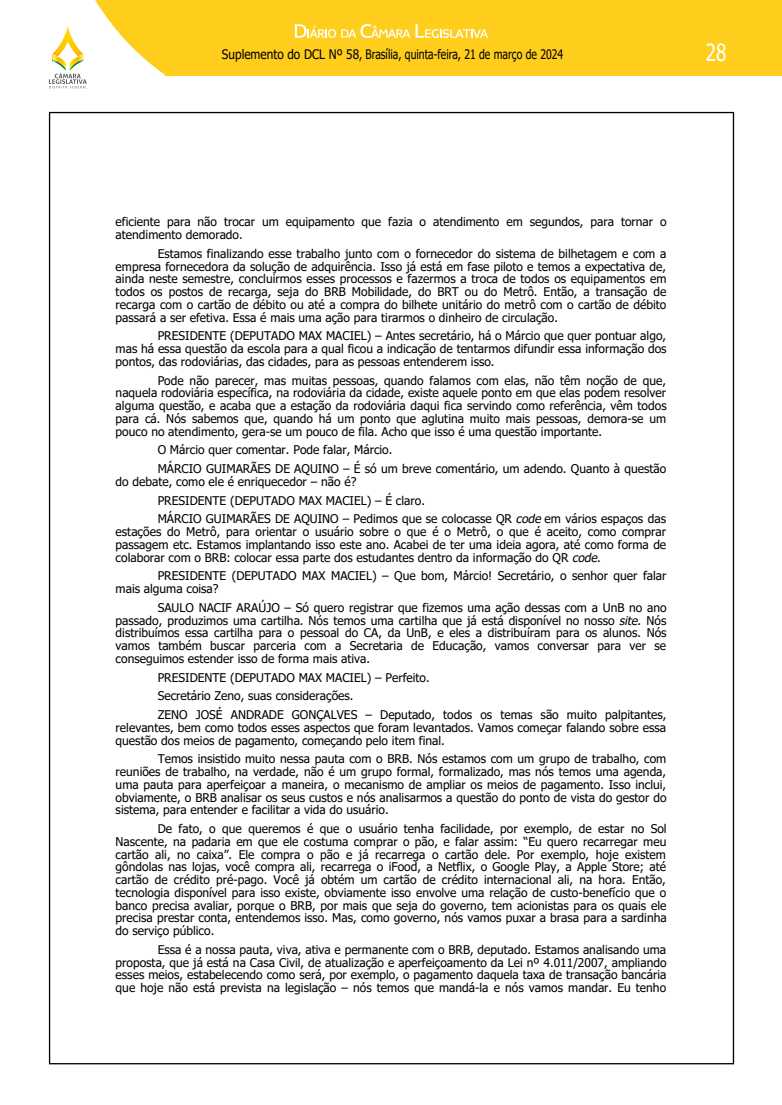
<style>
.page{position:relative;width:782px;height:1105px;background:#fff}
.page>*{position:absolute;margin:0;border:0;box-sizing:border-box;transform-origin:0 0}
.t1{font:23.6px "Tahoma";color:#fff;scale:.8 1}
.t2{font:13.1px "Tahoma";color:#000;scale:.9 1}
.t3{font:12px/12.7px "Tahoma";color:#000;text-align:justify}
.s1{font-style:italic}
</style>
<div class="page">
<div style="left:0;top:0;width:781px;height:75px;background:#ffcd1b"></div>
<svg style="left:0;top:0;width:165px;height:89px"></svg>
<svg style="left:295px;top:24px;width:193px;height:14px"></svg>
<p class="t2" style="left:222px;top:46px;width:380px">Suplemento do DCL Nº 58, Brasília, quinta-feira, 21 de março de 2024</p>
<h1 class="t1" style="left:705px;top:36px;width:27px">28</h1>
<p class="t3" style="left:116px;top:216px;width:552px">eficiente para não trocar um equipamento que fazia o atendimento em segundos, para tornar o atendimento demorado.</p>
<p class="t3" style="left:116px;top:248px;width:552px;text-indent:42px">Estamos finalizando esse trabalho junto com o fornecedor do sistema de bilhetagem e com a empresa fornecedora da solução de adquirência. Isso já está em fase piloto e temos a expectativa de, ainda neste semestre, concluirmos esses processos e fazermos a troca de todos os equipamentos em todos os postos de recarga, seja do BRB Mobilidade, do BRT ou do Metrô. Então, a transação de recarga com o cartão de débito ou até a compra do bilhete unitário do metrô com o cartão de débito passará a ser efetiva. Essa é mais uma ação para tirarmos o dinheiro de circulação.</p>
<p class="t3" style="left:116px;top:330px;width:552px;text-indent:42px">PRESIDENTE (DEPUTADO MAX MACIEL) – Antes secretário, há o Márcio que quer pontuar algo, mas há essa questão da escola para a qual ficou a indicação de tentarmos difundir essa informação dos pontos, das rodoviárias, das cidades, para as pessoas entenderem isso.</p>
<p class="t3" style="left:116px;top:375px;width:552px;text-indent:42px">Pode não parecer, mas muitas pessoas, quando falamos com elas, não têm noção de que, naquela rodoviária específica, na rodoviária da cidade, existe aquele ponto em que elas podem resolver alguma questão, e acaba que a estação da rodoviária daqui fica servindo como referência, vêm todos para cá. Nós sabemos que, quando há um ponto que aglutina muito mais pessoas, demora-se um pouco no atendimento, gera-se um pouco de fila. Acho que isso é uma questão importante.</p>
<p class="t3" style="left:158px;top:441px;width:510px;line-height:18.7px">O Márcio quer comentar. Pode falar, Márcio.<br>MÁRCIO GUIMARÃES DE AQUINO – É só um breve comentário, um adendo. Quanto à questão</p>
<p class="t3" style="left:158px;top:473px;width:509px;line-height:18.7px;text-align:left;text-indent:-42px">do debate, como ele é enriquecedor – não é?<br>PRESIDENTE (DEPUTADO MAX MACIEL) – É claro.<br>MÁRCIO GUIMARÃES DE AQUINO – Pedimos que se colocasse QR <span class="s1">code</span>em vários espaços das</p>
<p class="t3" style="left:116px;top:526px;width:552px">estações do Metrô, para orientar o usuário sobre o que é o Metrô, o que é aceito, como comprar passagem etc. Estamos implantando isso este ano. Acabei de ter uma ideia agora, até como forma de colaborar com o BRB: colocar essa parte dos estudantes dentro da informação do QR <span class="s1">code</span>.</p>
<p class="t3" style="left:116px;top:570px;width:552px;text-indent:42px">PRESIDENTE (DEPUTADO MAX MACIEL) – Que bom, Márcio! Secretário, o senhor quer falar mais alguma coisa?</p>
<p class="t3" style="left:116px;top:602px;width:552px;text-indent:42px">SAULO NACIF ARAÚJO – Só quero registrar que fizemos uma ação dessas com a UnB no ano passado, produzimos uma cartilha. Nós temos uma cartilha que já está disponível no nosso <span class="s1">site</span>. Nós distribuímos essa cartilha para o pessoal do CA, da UnB, e eles a distribuíram para os alunos. Nós vamos também buscar parceria com a Secretaria de Educação, vamos conversar para ver se conseguimos estender isso de forma mais ativa.</p>
<p class="t3" style="left:158px;top:669px;width:510px;line-height:18.7px;text-align:left">PRESIDENTE (DEPUTADO MAX MACIEL) – Perfeito.<br>Secretário Zeno, suas considerações.<br>ZENO JOSÉ ANDRADE GONÇALVES – Deputado, todos os temas são muito palpitantes,</p>
<p class="t3" style="left:116px;top:722px;width:552px">relevantes, bem como todos esses aspectos que foram levantados. Vamos começar falando sobre essa questão dos meios de pagamento, começando pelo item final.</p>
<p class="t3" style="left:116px;top:753px;width:552px;text-indent:42px">Temos insistido muito nessa pauta com o BRB. Nós estamos com um grupo de trabalho, com reuniões de trabalho, na verdade, não é um grupo formal, formalizado, mas nós temos uma agenda, uma pauta para aperfeiçoar a maneira, o mecanismo de ampliar os meios de pagamento. Isso inclui, obviamente, o BRB analisar os seus custos e nós analisarmos a questão do ponto de vista do gestor do sistema, para entender e facilitar a vida do usuário.</p>
<p class="t3" style="left:116px;top:823px;width:552px;text-indent:42px">De fato, o que queremos é que o usuário tenha facilidade, por exemplo, de estar no Sol Nascente, na padaria em que ele costuma comprar o pão, e falar assim: “Eu quero recarregar meu cartão ali, no caixa”. Ele compra o pão e já recarrega o cartão dele. Por exemplo, hoje existem gôndolas nas lojas, você compra ali, recarrega o iFood, a Netflix, o Google Play, a Apple Store; até cartão de crédito pré-pago. Você já obtém um cartão de crédito internacional ali, na hora. Então, tecnologia disponível para isso existe, obviamente isso envolve uma relação de custo-benefício que o banco precisa avaliar, porque o BRB, por mais que seja do governo, tem acionistas para os quais ele precisa prestar conta, entendemos isso. Mas, como governo, nós vamos puxar a brasa para a sardinha do serviço público.</p>
<p class="t3" style="left:116px;top:944px;width:552px;text-indent:42px">Essa é a nossa pauta, viva, ativa e permanente com o BRB, deputado. Estamos analisando uma proposta, que já está na Casa Civil, de atualização e aperfeiçoamento da Lei nº 4.011/2007, ampliando esses meios, estabelecendo como será, por exemplo, o pagamento daquela taxa de transação bancária que hoje não está prevista na legislação – nós temos que mandá-la e nós vamos mandar. Eu tenho</p>
</div>
